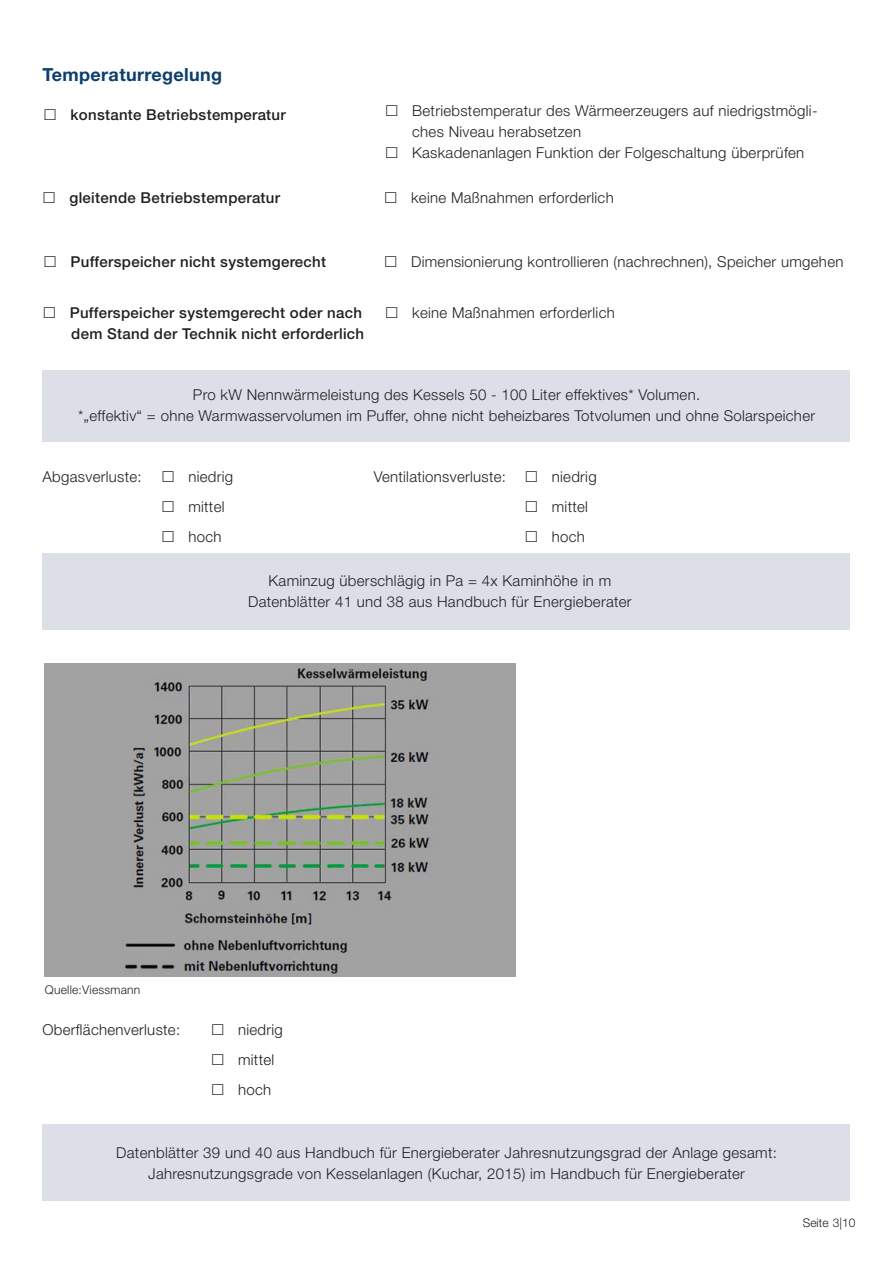
<style>
.page{position:relative;width:893px;height:1263px;background:#fff}
.page>*{position:absolute;margin:0;border:0;box-sizing:border-box;transform-origin:0 0}
.t1{font:700 18px "Helvetica Neue LT Std";letter-spacing:.02em;color:#0c3f6c}
.t2{font:300 15px/30px "Helvetica Neue LT Std";letter-spacing:.02em;color:#231f20}
.t3{font:500 15px/21px "Helvetica Neue LT Std";letter-spacing:.02em;color:#231f20}
.t4{font:300 12px "Helvetica Neue LT Std";letter-spacing:.02em;color:#231f20}
</style>
<div class="page">
<div style="left:43px;top:370px;width:807px;height:71px;background:#dddfe8"></div>
<div style="left:43px;top:553px;width:807px;height:76px;background:#dddfe8"></div>
<div style="left:43px;top:1125px;width:807px;height:76px;background:#dddfe8"></div>
<img style="left:44px;top:664px;width:471px;height:312px">
<p class="t1" style="left:43px;top:63px;width:181px">Temperaturregelung</p>
<p class="t3" style="left:71px;top:104px;width:217px">konstante Betriebstemperatur</p>
<p class="t2" style="left:412px;top:100px;width:407px;line-height:21px">Betriebstemperatur des Wärmeerzeugers auf niedrigstmögli&shy;ches Niveau herabsetzen<br>Kaskadenanlagen Funktion der Folgeschaltung überprüfen</p>
<p class="t3" style="left:70px;top:187px;width:212px">gleitende Betriebstemperatur</p>
<p class="t2" style="left:411px;top:183px;width:204px">keine Maßnahmen erforderlich</p>
<p class="t3" style="left:71px;top:251px;width:257px">Pufferspeicher nicht systemgerecht</p>
<p class="t2" style="left:411px;top:247px;width:434px">Dimensionierung kontrollieren (nachrechnen), Speicher umgehen</p>
<p class="t3" style="left:70px;top:302px;width:296px">Pufferspeicher systemgerecht oder nach dem Stand der Technik nicht erforderlich</p>
<p class="t2" style="left:412px;top:298px;width:204px">keine Maßnahmen erforderlich</p>
<p class="t2" style="left:78px;top:384px;width:739px;line-height:21px;text-align:center">Pro kW Nennwärmeleistung des Kessels 50 - 100 Liter effektives* Volumen.<br>*„effektiv“ = ohne Warmwasservolumen im Puffer, ohne nicht beheizbares Totvolumen und ohne Solarspeicher</p>
<p class="t2" style="left:188px;top:462px;width:46px">niedrig mittel hoch</p>
<p class="t2" style="left:552px;top:462px;width:46px">niedrig mittel hoch</p>
<p class="t2" style="left:43px;top:462px;width:101px">Abgasverluste:</p>
<p class="t2" style="left:374px;top:462px;width:134px">Ventilationsverluste:</p>
<p class="t2" style="left:248px;top:570px;width:385px;line-height:21px;text-align:center">Kaminzug überschlägig in Pa = 4x Kaminhöhe in m<br>Datenblätter 41 und 38 aus Handbuch für Energieberater</p>
<p class="t4" style="left:45px;top:982px;width:97px">Quelle:Viessmann</p>
<p class="t2" style="left:43px;top:1014px;width:139px">Oberflächenverluste:</p>
<p class="t2" style="left:238px;top:1014px;width:46px">niedrig mittel hoch</p>
<p class="t2" style="left:116px;top:1141px;width:662px;line-height:21px;text-align:center">Datenblätter 39 und 40 aus Handbuch für Energieberater Jahresnutzungsgrad der Anlage gesamt:<br>Jahresnutzungsgrade von Kesselanlagen (Kuchar, 2015) im Handbuch für Energieberater</p>
<p class="t4" style="left:803px;top:1215px;width:54px">Seite 3|10</p>
</div>
